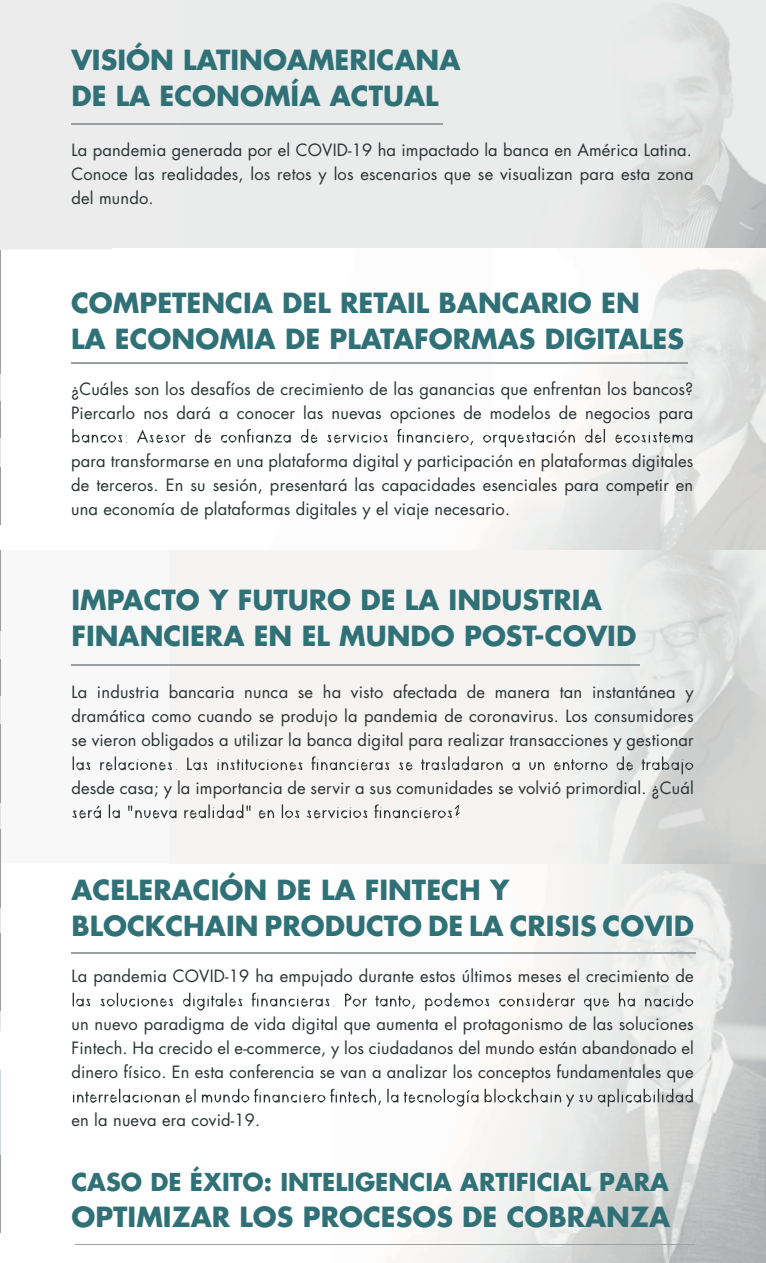
<style>
.page{position:relative;width:766px;height:1263px;background:#fff}
.page>*{position:absolute;margin:0;border:0;box-sizing:border-box;transform-origin:0 0}
.t1{font:700 27px/36px "Futura Std";color:#2f7177}
.t2{font:700 24px "Futura Std";color:#2f7177}
.t3{font:16.5px/24px "Futura Std";letter-spacing:.01em;color:#2b3234;text-align:justify}
</style>
<div class="page">
<div style="left:1px;top:0;width:179px;height:280px;background:#ebeceb"></div>
<img style="left:179px;top:0;width:586px;height:249px">
<div style="left:1px;top:250px;width:111px;height:30px;background:#fff"></div>
<img style="left:112px;top:249px;width:653px;height:301px">
<img style="left:700px;top:864px;width:65px;height:399px">
<svg style="left:72px;top:752px;width:628px;height:26px"></svg>
<svg style="left:72px;top:796px;width:392px;height:30px"></svg>
<svg style="left:72px;top:425px;width:623px;height:26px"></svg>
<hr style="left:71px;top:123px;width:371px;height:2px;background:#9ba1a3">
<hr style="left:71px;top:362px;width:616px;height:2px;background:#9ba1a3">
<hr style="left:71px;top:664px;width:568px;height:2px;background:#9ba1a3">
<svg style="left:0;top:631px;width:1px;height:29px"></svg>
<hr style="left:0;top:695px;width:1px;height:30px;background:#9c9fa1">
<svg style="left:0;top:802px;width:1px;height:28px"></svg>
<svg style="left:0;top:373px;width:1px;height:29px"></svg>
<hr style="left:0;top:437px;width:1px;height:31px;background:#9c9fa1">
<hr style="left:0;top:250px;width:1px;height:87px;background:#9c9fa1">
<img style="left:0;top:660px;width:1px;height:35px">
<img style="left:0;top:468px;width:1px;height:57px">
<img style="left:0;top:553px;width:1px;height:78px">
<img style="left:0;top:830px;width:1px;height:32px">
<svg style="left:0;top:862px;width:700px;height:401px"></svg>
<img style="left:0;top:725px;width:1px;height:77px">
<img style="left:0;top:933px;width:1px;height:78px">
<img style="left:0;top:402px;width:1px;height:35px">
<img style="left:0;top:337px;width:1px;height:36px">
<hr style="left:75px;top:1244px;width:619px;height:1px;background:#9ba1a3">
<h1 class="t1" style="left:71px;top:41px;width:390px">VISIÓN LATINOAMERICANA<br>DE LA ECONOMÍA ACTUAL</h1>
<p class="t3" style="left:71px;top:138px;width:623px">La pandemia generada por el COVID-19 ha impactado la banca en América Latina.<br>Conoce las realidades, los retos y los escenarios que se visualizan para esta zona del mundo.</p>
<h1 class="t1" style="left:71px;top:284px;width:614px">COMPETENCIA DEL RETAIL BANCARIO EN<br>LA ECONOMIA DE PLATAFORMAS DIGITALES</h1>
<p class="t3" style="left:71px;top:377px;width:623px">¿Cuáles son los desafíos de crecimiento de las ganancias que enfrentan los bancos?<br>Piercarlo nos dará a conocer las nuevas opciones de modelos de negocios para</p>
<p class="t3" style="left:71px;top:449px;width:623px">para transformarse en una plataforma digital y participación en plataformas digitales de terceros. En su sesión, presentará las capacidades esenciales para competir en una economía de plataformas digitales y el viaje necesario.</p>
<h1 class="t1" style="left:71px;top:581px;width:566px">IMPACTO Y FUTURO DE LA INDUSTRIA<br>FINANCIERA EN EL MUNDO POST-COVID</h1>
<p class="t3" style="left:71px;top:680px;width:623px">La industria bancaria nunca se ha visto afectada de manera tan instantánea y dramática como cuando se produjo la pandemia de coronavirus. Los consumidores se vieron obligados a utilizar la banca digital para realizar transacciones y gestionar</p>
<p class="t3" style="left:71px;top:776px;width:623px">desde casa; y la importancia de servir a sus comunidades se volvió primordial. ¿Cuál</p>
<h1 class="t1" style="left:71px;top:872px;width:624px">ACELERACIÓN DE LA FINTECH Y<br>BLOCKCHAIN PRODUCTO DE LA CRISIS COVID</h1>
<p class="t3" style="left:71px;top:964px;width:623px">La pandemia COVID-19 ha empujado durante estos últimos meses el crecimiento de</p>
<p class="t3" style="left:71px;top:1012px;width:623px">un nuevo paradigma de vida digital que aumenta el protagonismo de las soluciones Fintech. Ha crecido el e-commerce, y los ciudadanos del mundo están abandonado el dinero físico. En esta conferencia se van a analizar los conceptos fundamentales que</p>
<p class="t3" style="left:71px;top:1108px;width:190px">en la nueva era covid-19.</p>
<h2 class="t2" style="left:71px;top:1166px;width:599px">CASO DE ÉXITO: INTELIGENCIA ARTIFICIAL PARA</h2>
<h1 class="t1" style="left:71px;top:1199px;width:600px">OPTIMIZAR LOS PROCESOS DE COBRANZA</h1>
</div>
